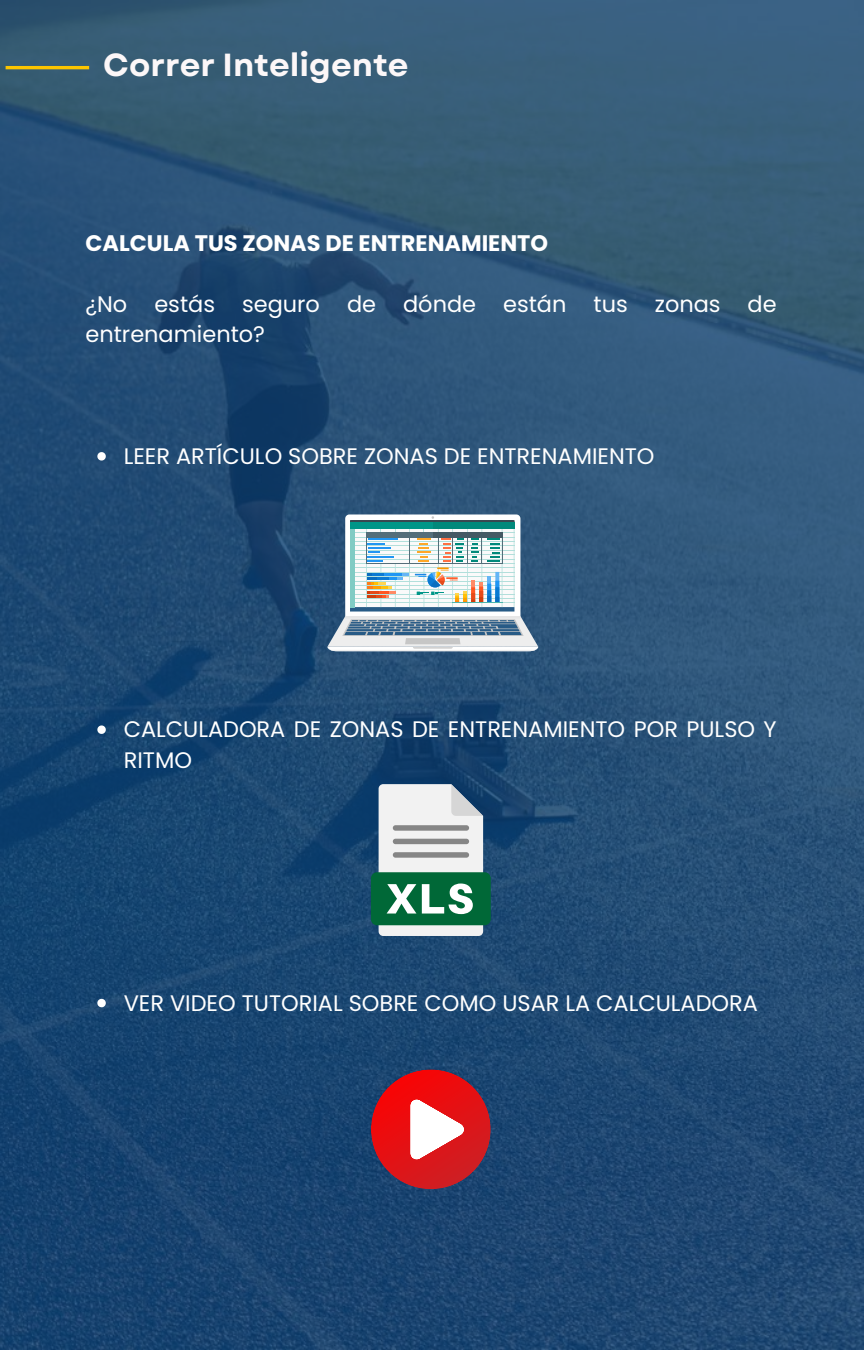
<style>
.page{position:relative;width:864px;height:1350px;background:#fff}
.page>*{position:absolute;margin:0;border:0;box-sizing:border-box;transform-origin:0 0}
.t1{font:700 31.95px "Garet";color:#fcf7f8}
.t2{font:22.5px/30.4px "Poppins";color:#fff}
.t3{font:700 22.5px "Poppins";color:#fff}
</style>
<div class="page">
<img style="left:0;top:0;width:864px;height:1350px">
<svg style="left:97px;top:452px;width:9px;height:9px"></svg>
<svg style="left:97px;top:725px;width:9px;height:9px"></svg>
<svg style="left:97px;top:999px;width:9px;height:8px"></svg>
<hr style="left:6px;top:66px;width:83px;height:3px;background:#fcc500">
<svg style="left:371px;top:1069px;width:120px;height:120px;background:#ba3d49"></svg>
<div style="left:371px;top:872px;width:120px;height:53px;background:#006837;border-radius:6px"></div>
<svg style="left:379px;top:784px;width:104px;height:152px"></svg>
<svg style="left:327px;top:516px;width:211px;height:135px"></svg>
<hr style="left:452px;top:603px;width:50px;height:1px;background:#4db6ac">
<h1 class="t1" style="left:103px;top:42px;width:307px">Correr Inteligente</h1>
<p class="t3" style="left:86px;top:228px;width:464px">CALCULA TUS ZONAS DE ENTRENAMIENTO</p>
<p class="t2" style="left:86px;top:289px;width:693px">¿No estás seguro de dónde están tus zonas de entrenamiento?</p>
<p class="t2" style="left:124px;top:441px;width:532px">LEER ARTÍCULO SOBRE ZONAS DE ENTRENAMIENTO</p>
<p class="t2" style="left:124px;top:714px;width:655px">CALCULADORA DE ZONAS DE ENTRENAMIENTO POR PULSO Y<br>RITMO</p>
<p class="t2" style="left:124px;top:988px;width:636px">VER VIDEO TUTORIAL SOBRE COMO USAR LA CALCULADORA</p>
</div>
